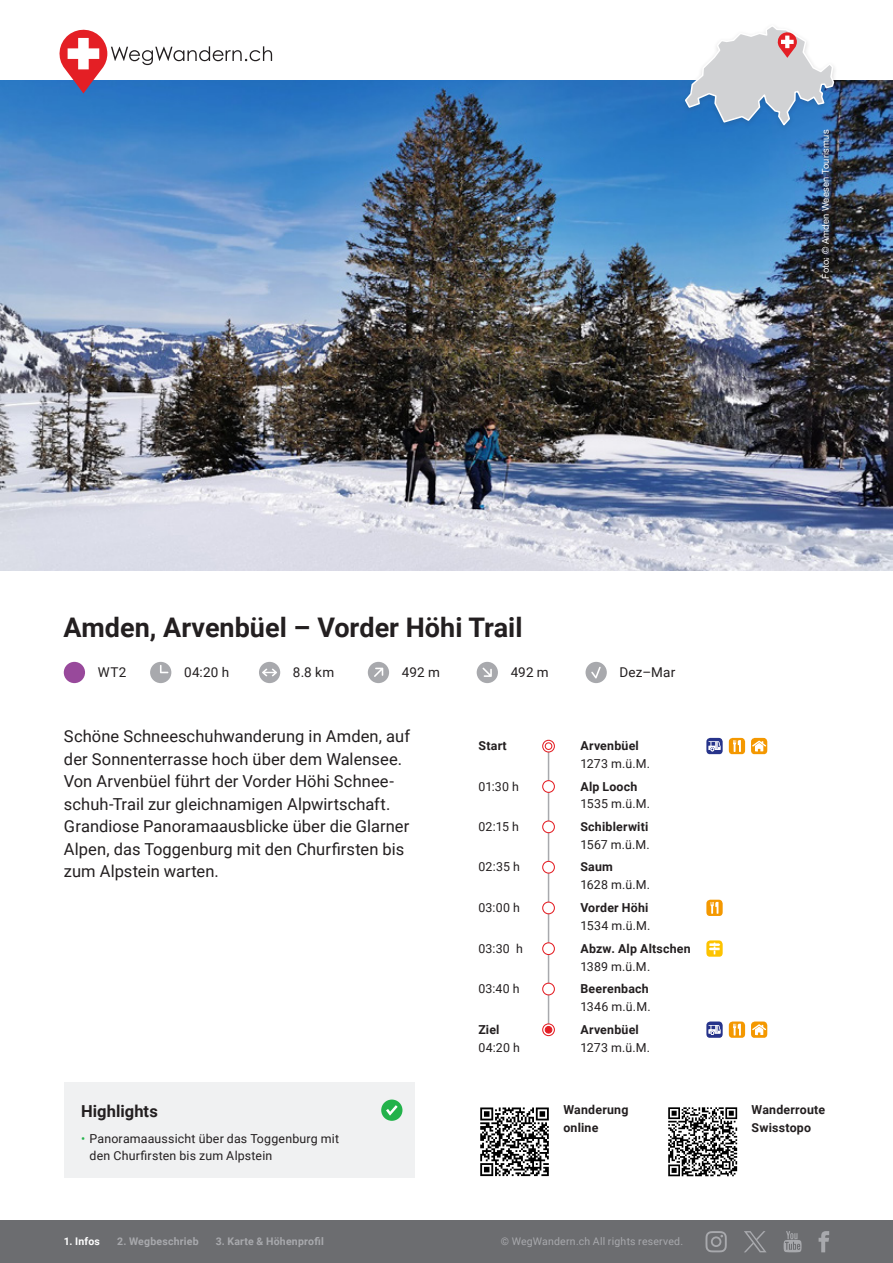
<style>
.page{position:relative;width:893px;height:1263px;background:#fff}
.page>*{position:absolute;margin:0;border:0;box-sizing:border-box;transform-origin:0 0}
._01_titel{font:700 27px "Roboto";color:#231f20}
._03_einleitung{font:16.5px/22.5px "Roboto";letter-spacing:.005em;color:#231f20}
._04_titel_klein{font:700 16.5px "Roboto";letter-spacing:.005em;color:#231f20}
._02_angaben{font:13.5px "Roboto";letter-spacing:.015em;color:#231f20}
._07_routenverlauf{font:12.3px/17.7px "Roboto";letter-spacing:.015em;color:#231f20}
._07_routenverlauf-2{font:700 12.3px/17.7px "Roboto";letter-spacing:.02em;color:#231f20}
._10_text_klein{font:700 12.3px/17.5px "Roboto";letter-spacing:.015em;color:#231f20}
.t1{font:700 10.5px "Roboto";letter-spacing:.025em;color:#a8a9ad}
.t2{font:10.5px "Roboto";letter-spacing:.02em;color:#a8a9ad}
.t3{font:700 10.5px "Roboto";letter-spacing:.02em;color:#fff}
._04_titel_klein-2{font:9.3px "Helvetica Neue";letter-spacing:.025em;color:#fff}
.s1{font-weight:700}
.s2{font-weight:400}
.s3{color:#23b24b}
</style>
<div class="page">
<div style="left:0;top:1220px;width:893px;height:43px;background:#6c6d70"></div>
<svg style="left:705px;top:1231px;width:22px;height:21px"></svg>
<svg style="left:783px;top:1231px;width:19px;height:21px"></svg>
<svg style="left:819px;top:1231px;width:10px;height:21px"></svg>
<svg style="left:744px;top:1231px;width:22px;height:21px"></svg>
<img style="left:0;top:81px;width:893px;height:489px">
<div style="left:822px;top:130px;width:9px;height:149px;background:#231f20;opacity:.75"></div>
<hr style="left:548px;top:744px;width:1px;height:283px;background:#a8a9ad">
<div style="left:64px;top:662px;width:21px;height:21px;background:#98499b;border-radius:50%"></div>
<div style="left:150px;top:662px;width:21px;height:21px;background:#a8a9ad;border-radius:50%"></div>
<svg style="left:160px;top:665px;width:8px;height:8px"></svg>
<div style="left:259px;top:662px;width:21px;height:21px;background:#a8a9ad;border-radius:50%"></div>
<svg style="left:262px;top:668px;width:15px;height:8px"></svg>
<div style="left:368px;top:662px;width:21px;height:21px;background:#a8a9ad;border-radius:50%"></div>
<svg style="left:374px;top:668px;width:9px;height:9px"></svg>
<div style="left:477px;top:662px;width:21px;height:21px;background:#a8a9ad;border-radius:50%"></div>
<svg style="left:482px;top:667px;width:10px;height:10px"></svg>
<div style="left:585px;top:662px;width:22px;height:21px;background:#a8a9ad;border-radius:50%"></div>
<svg style="left:591px;top:667px;width:10px;height:11px"></svg>
<svg style="left:543px;top:740px;width:11px;height:12px"></svg>
<div style="left:542px;top:740px;width:13px;height:12px;border:1px solid #e41f25;border-radius:50%"></div>
<div style="left:545px;top:742px;width:7px;height:8px;border:1px solid #e41f25;border-radius:50%"></div>
<svg style="left:706px;top:738px;width:17px;height:16px"></svg>
<svg style="left:729px;top:738px;width:16px;height:16px"></svg>
<svg style="left:751px;top:738px;width:16px;height:16px"></svg>
<div style="left:543px;top:781px;width:11px;height:11px;background:#fff;border-radius:50%"></div>
<div style="left:542px;top:780px;width:13px;height:13px;border:1px solid #e41f25;border-radius:50%"></div>
<div style="left:543px;top:821px;width:11px;height:12px;background:#fff;border-radius:50%"></div>
<div style="left:542px;top:820px;width:13px;height:13px;border:1px solid #e41f25;border-radius:50%"></div>
<div style="left:543px;top:861px;width:11px;height:12px;background:#fff;border-radius:50%"></div>
<div style="left:542px;top:861px;width:13px;height:12px;border:1px solid #e41f25;border-radius:50%"></div>
<div style="left:543px;top:902px;width:11px;height:12px;background:#fff;border-radius:50%"></div>
<div style="left:542px;top:901px;width:13px;height:13px;border:1px solid #e41f25;border-radius:50%"></div>
<svg style="left:706px;top:900px;width:17px;height:16px"></svg>
<div style="left:543px;top:943px;width:11px;height:11px;background:#fff;border-radius:50%"></div>
<div style="left:542px;top:942px;width:13px;height:13px;border:1px solid #e41f25;border-radius:50%"></div>
<svg style="left:706px;top:940px;width:17px;height:17px"></svg>
<div style="left:543px;top:983px;width:11px;height:12px;background:#fff;border-radius:50%"></div>
<div style="left:542px;top:983px;width:13px;height:12px;border:1px solid #e41f25;border-radius:50%"></div>
<svg style="left:543px;top:1024px;width:11px;height:12px"></svg>
<div style="left:542px;top:1023px;width:13px;height:13px;border:1px solid #e41f25;border-radius:50%"></div>
<div style="left:545px;top:1026px;width:7px;height:7px;background:#e41f25;border-radius:50%"></div>
<div style="left:545px;top:1026px;width:7px;height:7px;border:1px solid #e41f25;border-radius:50%"></div>
<svg style="left:706px;top:1021px;width:17px;height:17px"></svg>
<svg style="left:729px;top:1021px;width:16px;height:17px"></svg>
<svg style="left:751px;top:1021px;width:16px;height:17px"></svg>
<svg style="left:480px;top:1176px;width:69px;height:1px"></svg>
<svg style="left:480px;top:1107px;width:69px;height:69px"></svg>
<svg style="left:668px;top:1107px;width:70px;height:70px"></svg>
<svg style="left:668px;top:1107px;width:69px;height:69px"></svg>
<div style="left:64px;top:1082px;width:351px;height:95px;background:#f0f1f2"></div>
<div style="left:381px;top:1099px;width:21px;height:22px;background:#23b24b;border-radius:50%"></div>
<svg style="left:386px;top:1105px;width:12px;height:10px"></svg>
<svg style="left:57px;top:29px;width:215px;height:65px"></svg>
<div style="left:681px;top:22px;width:157px;height:109px;background:#231f20;opacity:.15"></div>
<svg style="left:684px;top:24px;width:151px;height:103px"></svg>
<p class="_04_titel_klein-2" style="left:819px;top:279px;width:151px;rotate:-90deg">Foto: © Amden Weesen Tourismus</p>
<p class="_01_titel" style="left:63px;top:609px;width:461px">Amden, Arvenbüel – Vorder Höhi Trail</p>
<p class="_02_angaben" style="left:98px;top:663px;width:30px">WT2</p>
<p class="_02_angaben" style="left:184px;top:663px;width:47px">04:20 h</p>
<p class="_02_angaben" style="left:293px;top:663px;width:43px">8.8 km</p>
<p class="_02_angaben" style="left:402px;top:663px;width:40px">492 m</p>
<p class="_02_angaben" style="left:511px;top:663px;width:40px">492 m</p>
<p class="_02_angaben" style="left:620px;top:663px;width:57px">Dez–Mar</p>
<p class="_03_einleitung" style="left:64px;top:725px;width:348px">Schöne Schneeschuhwanderung in Amden, auf der Sonnenterrasse hoch über dem Walensee.<br>Von Arvenbüel führt der Vorder Höhi Schnee&shy;schuh-Trail zur gleichnamigen Alpwirtschaft.<br>Grandiose Panoramaausblicke über die Glarner Alpen, das Toggenburg mit den Churfirsten bis zum Alpstein warten.</p>
<p class="_07_routenverlauf-2" style="left:478px;top:737px;width:30px">Start</p>
<p class="_07_routenverlauf" style="left:580px;top:737px;width:71px"><span class="s1">Arvenbüel<br></span>1273 m.ü.M.</p>
<p class="_07_routenverlauf" style="left:478px;top:777px;width:42px">01:30 h</p>
<p class="_07_routenverlauf" style="left:580px;top:777px;width:71px"><span class="s1">Alp Looch<br></span>1535 m.ü.M.</p>
<p class="_07_routenverlauf" style="left:478px;top:817px;width:42px">02:15 h</p>
<p class="_07_routenverlauf-2" style="left:580px;top:817px;width:71px">Schiblerwiti<br><span class="s2">1567 m.ü.M.</span></p>
<p class="_07_routenverlauf" style="left:478px;top:858px;width:43px">02:35 h</p>
<p class="_07_routenverlauf" style="left:580px;top:858px;width:71px"><span class="s1">Saum<br></span>1628 m.ü.M.</p>
<p class="_07_routenverlauf" style="left:478px;top:898px;width:43px">03:00 h</p>
<p class="_07_routenverlauf-2" style="left:580px;top:898px;width:72px">Vorder Höhi<br><span class="s2">1534 m.ü.M.</span></p>
<p class="_07_routenverlauf" style="left:478px;top:939px;width:46px">03:30 h</p>
<p class="_07_routenverlauf-2" style="left:580px;top:939px;width:112px">Abzw. Alp Altschen<br><span class="s2">1389 m.ü.M.</span></p>
<p class="_07_routenverlauf" style="left:478px;top:980px;width:43px">03:40 h</p>
<p class="_07_routenverlauf-2" style="left:580px;top:979px;width:72px">Beerenbach<br><span class="s2">1346 m.ü.M.</span></p>
<p class="_07_routenverlauf-2" style="left:478px;top:1020px;width:23px">Ziel</p>
<p class="_07_routenverlauf-2" style="left:580px;top:1020px;width:60px">Arvenbüel</p>
<p class="_07_routenverlauf" style="left:478px;top:1038px;width:43px">04:20 h</p>
<p class="_07_routenverlauf" style="left:580px;top:1038px;width:71px">1273 m.ü.M.</p>
<p class="_04_titel_klein" style="left:81px;top:1099px;width:78px">Highlights</p>
<p class="_07_routenverlauf" style="left:90px;top:1129px;width:251px;text-indent:-9px"><span class="s3">•</span> Panoramaaussicht über das Toggenburg mit den Churfirsten bis zum Alpstein</p>
<p class="t3" style="left:64px;top:1234px;width:38px">1. Infos</p>
<p class="t1" style="left:117px;top:1234px;width:83px">2. Wegbeschrieb</p>
<p class="t1" style="left:216px;top:1234px;width:110px">3. Karte &amp; Höhenprofil</p>
<p class="_10_text_klein" style="left:563px;top:1101px;width:66px">Wanderung online</p>
<p class="_10_text_klein" style="left:752px;top:1101px;width:75px">Wanderroute<br>Swisstopo</p>
<p class="t2" style="left:501px;top:1234px;width:184px">© WegWandern.ch All rights reserved.</p>
</div>
